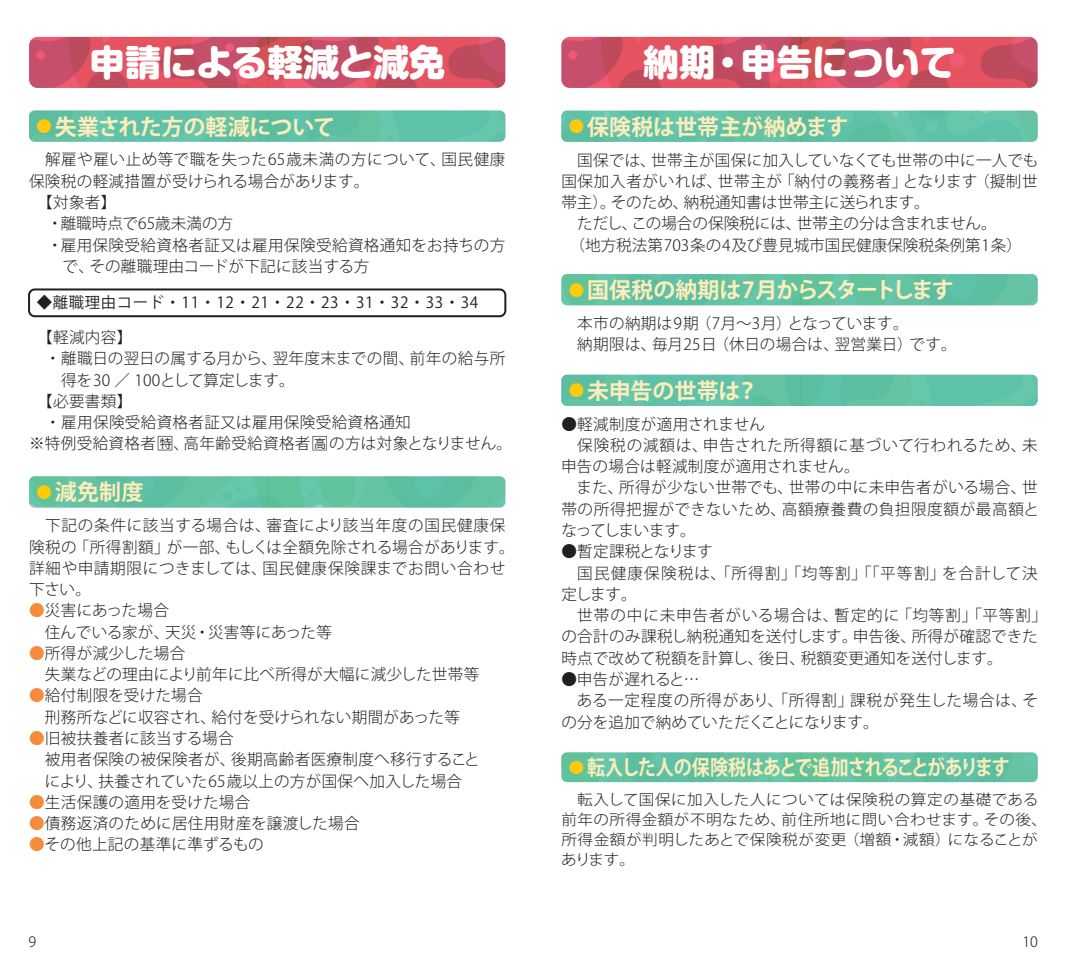
<style>
.page{position:relative;width:1066px;height:976px;background:#fff}
.page>*{position:absolute;margin:0;border:0;box-sizing:border-box;transform-origin:0 0}
.t1{font:800 36px "Shin M Go Pro";letter-spacing:-.01em;color:#fff}
.t2{font:700 22px "Koz Go Std";letter-spacing:-.01em;color:#feedbb}
.t3{font:700 22px "Koz Go Std";letter-spacing:-.04em;color:#feedbb}
.t4{font:700 22px "Koz Go Std";letter-spacing:.01em;color:#feedbb}
.t5{font:700 20.8px "Koz Go Std";letter-spacing:-.06em;color:#feedbb;scale:.86 1}
.t6{font:300 15.6px/21.2px "Koz Go Std";letter-spacing:.02em;color:#231f20}
.t7{font:300 15.6px "Koz Go Std";color:#231f20}
.t8{font:300 15.6px "Koz Go Std";letter-spacing:.04em;color:#231f20}
.t9{font:300 15.6px "Koz Go Std";letter-spacing:-.01em;color:#231f20}
.t10{font:15.4px "Koz Go Std";letter-spacing:.04em;color:#231f20}
.t11{font:300 14.8px/20.2px "Koz Go Std";letter-spacing:.03em;color:#231f20;scale:1.05 1}
.t12{font:300 14.2px "Koz Go Std";color:#231f20}
.s1{font-size:15.4px;color:#feca0a}
.s2{font-size:18px}
.s3{font-family:"Koz Go Pr 6 N";font-weight:400;font-size:12px}
.s4{font-weight:400;font-size:12px}
.s5{color:#f58b3c}
.s6{font-size:14.6px;color:#feca0a}
</style>
<div class="page">
<svg style="left:561px;top:37px;width:476px;height:51px;background:#d35163"></svg>
<div style="left:561px;top:111px;width:476px;height:31px;background:#5ec1a9;border-radius:6px"></div>
<div style="left:561px;top:274px;width:476px;height:31px;background:#61c3a3;border-radius:6px"></div>
<div style="left:561px;top:374px;width:476px;height:32px;background:#5ec1a9;border-radius:6px"></div>
<div style="left:561px;top:752px;width:476px;height:29px;background:#61c3a3;border-radius:6px"></div>
<svg style="left:29px;top:37px;width:476px;height:51px;background:#d25063"></svg>
<div style="left:28px;top:288px;width:478px;height:29px;border:2px solid #231f20;border-radius:6px"></div>
<div style="left:29px;top:110px;width:476px;height:32px;background:#5ec1a9;border-radius:6px"></div>
<div style="left:29px;top:476px;width:476px;height:31px;background:#61c3a3;border-radius:6px"></div>
<h1 class="t1" style="left:89px;top:33px;width:357px">申請による軽減と減免</h1>
<h2 class="t2" style="left:36px;top:112px;width:300px"><span class="s1">●</span> 失業された方の軽減について</h2>
<p class="t6" style="left:45px;top:149px;width:462px">解雇や雇い止め等で職を失った65歳未満の方について、国民健康</p>
<p class="t6" style="left:29px;top:170px;width:342px">保険税の軽減措置が受けられる場合があります。</p>
<p class="t6" style="left:37px;top:192px;width:81px">【対象者】</p>
<p class="t7" style="left:47px;top:213px;width:187px">・離職時点で65歳未満の方</p>
<p class="t6" style="left:47px;top:234px;width:460px">・雇用保険受給資格者証又は雇用保険受給資格通知をお持ちの方</p>
<p class="t6" style="left:63px;top:256px;width:308px">で、その離職理由コードが下記に該当する方</p>
<p class="t10" style="left:37px;top:293px;width:443px">◆離職理由コード ・ 11 ・ 12 ・ 21 ・ 22 ・ 23 ・ 31 ・ 32 ・ 33 ・ 34</p>
<p class="t6" style="left:37px;top:327px;width:97px">【軽減内容】</p>
<p class="t6" style="left:45px;top:348px;width:462px">・ 離職日の翌日の属する月から、翌年度末までの間、前年の給与所</p>
<p class="t9" style="left:61px;top:370px;width:235px">得を30 ／ 100として算定します。</p>
<p class="t6" style="left:37px;top:390px;width:97px">【必要書類】</p>
<p class="t6" style="left:45px;top:412px;width:367px">・ 雇用保険受給資格者証又は雇用保険受給資格通知</p>
<p class="t6" style="left:29px;top:433px;width:484px">※特例受給資格者<span class="s2">□</span><span class="s3">特</span>、高年齢受給資格者<span class="s2">□</span><span class="s4">高</span>の方は対象となりません。</p>
<h2 class="t2" style="left:36px;top:478px;width:108px"><span class="s1">●</span> 減免制度</h2>
<p class="t6" style="left:29px;top:515px;width:487px;text-indent:16px">下記の条件に該当する場合は、審査により該当年度の国民健康保険税の「所得割額」が一部、もしくは全額免除される場合があります。詳細や申請期限につきましては、国民健康保険課までお問い合わせ下さい。</p>
<p class="t6" style="left:29px;top:600px;width:304px"><span class="s5">●</span>災害にあった場合<br>　住んでいる家が、天災・災害等にあった等</p>
<p class="t6" style="left:29px;top:642px;width:452px"><span class="s5">●</span>所得が減少した場合<br>　失業などの理由により前年に比べ所得が大幅に減少した世帯等</p>
<p class="t6" style="left:29px;top:685px;width:432px"><span class="s5">●</span>給付制限を受けた場合<br>　刑務所などに収容され、給付を受けられない期間があった等</p>
<p class="t6" style="left:29px;top:727px;width:452px"><span class="s5">●</span>旧被扶養者に該当する場合<br>　被用者保険の被保険者が、後期高齢者医療制度へ移行すること　により、扶養されていた65歳以上の方が国保へ加入した場合</p>
<p class="t6" style="left:29px;top:791px;width:223px"><span class="s5">●</span>生活保護の適用を受けた場合</p>
<p class="t6" style="left:29px;top:812px;width:332px"><span class="s5">●</span>債務返済のために居住用財産を譲渡した場合</p>
<p class="t6" style="left:29px;top:834px;width:236px"><span class="s5">●</span>その他上記の基準に準ずるもの</p>
<p class="t12" style="left:28px;top:932px;width:9px">9</p>
<h1 class="t1" style="left:643px;top:33px;width:314px">納期・申告について</h1>
<h2 class="t4" style="left:569px;top:112px;width:281px"><span class="s1">●</span> 保険税は世帯主が納めます</h2>
<p class="t6" style="left:577px;top:149px;width:463px">国保では、世帯主が国保に加入していなくても世帯の中に一人でも</p>
<p class="t8" style="left:561px;top:171px;width:478px">国保加入者がいれば、世帯主が「納付の義務者」となります（擬制世</p>
<p class="t7" style="left:561px;top:192px;width:370px">帯主）。そのため、納税通知書は世帯主に送られます。</p>
<p class="t7" style="left:577px;top:214px;width:421px">ただし、この場合の保険税には、世帯主の分は含まれません。</p>
<p class="t7" style="left:569px;top:235px;width:454px">（地方税法第703条の4及び豊見城市国民健康保険税条例第1条）</p>
<h2 class="t3" style="left:569px;top:276px;width:387px"><span class="s1">●</span> 国保税の納期は7月からスタートします</h2>
<p class="t6" style="left:577px;top:313px;width:381px">本市の納期は9期（7月～3月）となっています。<br>納期限は、毎月25日（休日の場合は、翌営業日）です。</p>
<h2 class="t2" style="left:569px;top:376px;width:191px"><span class="s1">●</span> 未申告の世帯は？</h2>
<p class="t6" style="left:561px;top:413px;width:479px">●軽減制度が適用されません<br>　保険税の減額は、申告された所得額に基づいて行われるため、未申告の場合は軽減制度が適用されません。<br>　また、所得が少ない世帯でも、世帯の中に未申告者がいる場合、世帯の所得把握ができないため、高額療養費の負担限度額が最高額となってしまいます。</p>
<p class="t6" style="left:561px;top:541px;width:487px">●暫定課税となります<br>　国民健康保険税は、「所得割」「均等割」「「平等割」を合計して決定します。<br>　世帯の中に未申告者がいる場合は、暫定的に「均等割」「平等割」の合計のみ課税し納税通知を送付します。申告後、所得が確認できた時点で改めて税額を計算し、後日、税額変更通知を送付します。</p>
<p class="t6" style="left:561px;top:668px;width:478px">●申告が遅れると…<br>　ある一定程度の所得があり、「所得割」課税が発生した場合は、その分を追加で納めていただくことになります。</p>
<h3 class="t5" style="left:569px;top:753px;width:514px"><span class="s6">●</span> 転入した人の保険税はあとで追加されることがあります</h3>
<p class="t11" style="left:561px;top:789px;width:464px;text-indent:16px">転入して国保に加入した人については保険税の算定の基礎である前年の所得金額が不明なため、前住所地に問い合わせます。その後、所得金額が判明したあとで保険税が変更（増額・減額）になることがあります。</p>
<p class="t12" style="left:1022px;top:932px;width:17px">10</p>
</div>
